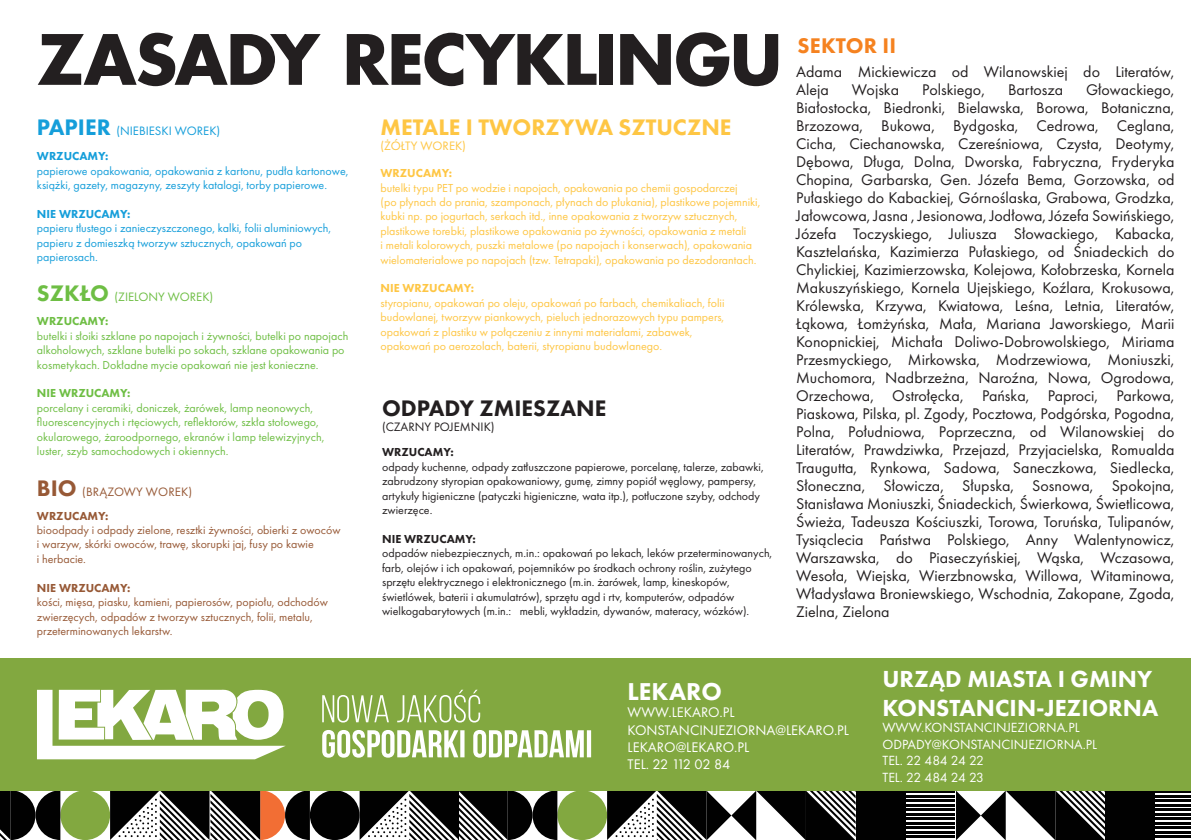
<style>
.page{position:relative;width:1191px;height:840px;background:#fff}
.page>*{position:absolute;margin:0;border:0;box-sizing:border-box;transform-origin:0 0}
.t1{font:700 67.2px "Futura";letter-spacing:-.015em;color:#231f20}
.t2{font:800 25.2px "Futura PT";color:#fff}
.t3{font:800 24px/28.8px "Futura PT";color:#fff}
.t4{font:800 23.2px "Futura PT";color:#fec644}
.t5{font:800 23.2px "Futura PT";color:#231f20}
.calMini_title{font:800 22px "Futura PT";letter-spacing:.01em;color:#f58220}
.calMini_day{font:16px/18px "Futura PT";color:#231f20}
.t6{font:14.4px/17.4px "Futura PT";color:#fff}
.t7{font:13.8px/16.6px "Futura PT";color:#fff}
.t8{font:12.6px "Futura PT";color:#159eda}
.t9{font:12.6px "Futura PT";color:#6ebe44}
.t10{font:12.6px "Futura PT";letter-spacing:.01em;color:#975936}
.t11{font:12.6px "Futura PT";color:#231f20}
.t12{font:12.6px "Futura PT";color:#fec644}
.t13{font:12px/14.4px "Futura PT";color:#fec644}
.t14{font:12px/14.4px "Futura PT";color:#231f20}
.t15{font:12px/14.4px "Futura PT";color:#6ebe44}
.t16{font:12px/14.4px "Futura PT";color:#975936}
.t17{font:12px/14.4px "Futura PT";color:#159eda}
.t18{font:800 12px "Futura PT";color:#975936}
.t19{font:800 12px "Futura PT";color:#231f20}
.t20{font:800 12px "Futura PT";color:#fec644}
.t21{font:800 12px "Futura PT";color:#6ebe44}
.t22{font:800 12px "Futura PT";color:#159eda}
.s1{font-weight:800;font-size:23.2px}
</style>
<div class="page">
<div style="left:855px;top:790px;width:50px;height:49px;background:#010101"></div>
<hr style="left:905px;top:835px;width:50px;height:2px;background:#010101">
<hr style="left:905px;top:830px;width:50px;height:2px;background:#010101">
<hr style="left:905px;top:826px;width:50px;height:2px;background:#010101">
<hr style="left:905px;top:821px;width:50px;height:2px;background:#010101">
<hr style="left:905px;top:817px;width:50px;height:2px;background:#010101">
<hr style="left:905px;top:812px;width:50px;height:2px;background:#010101">
<hr style="left:905px;top:808px;width:50px;height:2px;background:#010101">
<hr style="left:905px;top:803px;width:50px;height:2px;background:#010101">
<hr style="left:905px;top:799px;width:50px;height:2px;background:#010101">
<hr style="left:905px;top:794px;width:50px;height:2px;background:#010101">
<hr style="left:905px;top:790px;width:50px;height:2px;background:#010101">
<div style="left:1105px;top:790px;width:49px;height:49px;background:#010101"></div>
<hr style="left:1154px;top:835px;width:37px;height:2px;background:#010101">
<hr style="left:1154px;top:830px;width:37px;height:2px;background:#010101">
<hr style="left:1154px;top:826px;width:37px;height:2px;background:#010101">
<hr style="left:1154px;top:821px;width:37px;height:2px;background:#010101">
<hr style="left:1154px;top:817px;width:37px;height:2px;background:#010101">
<hr style="left:1154px;top:812px;width:37px;height:2px;background:#010101">
<hr style="left:1154px;top:808px;width:37px;height:2px;background:#010101">
<hr style="left:1154px;top:803px;width:37px;height:2px;background:#010101">
<hr style="left:1154px;top:799px;width:37px;height:2px;background:#010101">
<hr style="left:1154px;top:794px;width:37px;height:2px;background:#010101">
<hr style="left:1154px;top:790px;width:37px;height:2px;background:#010101">
<svg style="left:956px;top:790px;width:149px;height:49px"></svg>
<div style="left:0;top:657px;width:1191px;height:133px;background:#82a840"></div>
<svg style="left:0;top:689px;width:855px;height:150px"></svg>
<h1 class="t1" style="left:37px;top:15px;width:747px">ZASADY RECYKLINGU</h1>
<p class="calMini_title" style="left:797px;top:32px;width:100px">SEKTOR II</p>
<p class="calMini_day" style="left:796px;top:62px;width:380px">Adama Mickiewicza od Wilanowskiej do Literatów,<br>Aleja</p>
<p class="calMini_day" style="left:796px;top:80px;width:380px;text-align:justify;text-indent:290px">Głowackiego, Białostocka, Biedronki, Bielawska, Borowa, Botaniczna, Brzozowa, Bukowa, Bydgoska, Cedrowa, Ceglana, Cicha, Ciechanowska, Czereśniowa, Czysta, Deotymy, Dębowa, Długa, Dolna, Dworska, Fabryczna, Fryderyka Chopina, Garbarska, Gen. Józefa Bema, Gorzowska, od Pułaskiego do Kabackiej, Górnoślaska, Grabowa, Grodzka, Jałowcowa, Jasna , Jesionowa, Jodłowa, Józefa Sowińskiego, Józefa Toczyskiego, Juliusza Słowackiego, Kabacka, Kasztelańska, Kazimierza Pułaskiego, od Śniadeckich do Chylickiej, Kazimierzowska, Kolejowa, Kołobrzeska, Kornela Makuszyńskiego, Kornela Ujejskiego, Koźlara, Krokusowa, Królewska, Krzywa, Kwiatowa, Leśna, Letnia, Literatów, Łąkowa, Łomżyńska, Mała, Mariana Jaworskiego, Marii Konopnickiej, Michała Doliwo-Dobrowolskiego, Miriama Przesmyckiego, Mirkowska, Modrzewiowa, Moniuszki, Muchomora, Nadbrzeżna, Naroźna, Nowa, Ogrodowa, Orzechowa, Ostrołęcka, Pańska, Paproci, Parkowa, Piaskowa, Pilska, pl. Zgody, Pocztowa, Podgórska, Pogodna, Polna, Południowa, Poprzeczna, od Wilanowskiej do Literatów, Prawdziwka, Przejazd, Przyjacielska, Romualda Traugutta, Rynkowa, Sadowa, Saneczkowa, Siedlecka, Słoneczna, Słowicza, Słupska, Sosnowa, Spokojna, Stanisława Moniuszki, Śniadeckich, Świerkowa, Świetlicowa, Świeża, Tadeusza Kościuszki, Torowa, Toruńska, Tulipanów, Tysiąclecia Państwa Polskiego, Anny Walentynowicz, Warszawska, do Piaseczyńskiej, Wąska, Wczasowa, Wesoła, Wiejska, Wierzbnowska, Willowa, Witaminowa, Władysława Broniewskiego, Wschodnia, Zakopane, Zgoda, Zielna, Zielona</p>
<p class="calMini_day" style="left:852px;top:80px;width:49px">Wojska</p>
<p class="calMini_day" style="left:922px;top:80px;width:64px">Polskiego,</p>
<p class="calMini_day" style="left:1008px;top:80px;width:57px">Bartosza</p>
<h3 class="t4" style="left:380px;top:112px;width:353px">METALE I TWORZYWA SZTUCZNE</h3>
<p class="t12" style="left:380px;top:138px;width:87px">(ŻÓŁTY WOREK)</p>
<p class="t8" style="left:37px;top:123px;width:185px"><span class="s1">PAPIER</span> (NIEBIESKI WOREK)</p>
<p class="t22" style="left:37px;top:149px;width:73px">WRZUCAMY:</p>
<p class="t17" style="left:37px;top:163px;width:313px">papierowe opakowania, opakowania z kartonu, pudła kartonowe, książki, gazety, magazyny, zeszyty katalogi, torby papierowe.</p>
<p class="t22" style="left:37px;top:206px;width:95px">NIE WRZUCAMY:</p>
<p class="t17" style="left:37px;top:221px;width:296px">papieru tłustego i zanieczyszczonego, kalki, folii aluminiowych, papieru z domieszką tworzyw sztucznych, opakowań po papierosach.</p>
<p class="t20" style="left:380px;top:165px;width:73px">WRZUCAMY:</p>
<p class="t13" style="left:380px;top:180px;width:381px">butelki typu PET po wodzie i napojach, opakowania po chemii gospodarczej<br>(po płynach do prania, szamponach, płynach do płukania), plastikowe pojemniki, kubki np. po jogurtach, serkach itd., inne opakowania z tworzyw sztucznych, plastikowe torebki, plastikowe opakowania po żywności, opakowania z metali<br>i metali kolorowych, puszki metalowe (po napojach i konserwach), opakowania wielomateriałowe po napojach (tzw. Tetrapaki), opakowania po dezodorantach.</p>
<p class="t20" style="left:380px;top:281px;width:95px">NIE WRZUCAMY:</p>
<p class="t13" style="left:380px;top:295px;width:345px">styropianu, opakowań po oleju, opakowań po farbach, chemikaliach, folii budowlanej, tworzyw piankowych, pieluch jednorazowych typu pampers, opakowań z plastiku w połączeniu z innymi materiałami, zabawek, opakowań po aerozolach, baterii, styropianu budowlanego.</p>
<p class="t9" style="left:37px;top:289px;width:178px"><span class="s1">SZKŁO</span> (ZIELONY WOREK)</p>
<p class="t21" style="left:37px;top:313px;width:73px">WRZUCAMY:</p>
<p class="t15" style="left:37px;top:328px;width:313px">butelki i słoiki szklane po napojach i żywności, butelki po napojach alkoholowych, szklane butelki po sokach, szklane opakowania po kosmetykach. Dokładne mycie opakowań nie jest konieczne.</p>
<p class="t21" style="left:37px;top:385px;width:95px">NIE WRZUCAMY:</p>
<p class="t15" style="left:37px;top:400px;width:289px">porcelany i ceramiki, doniczek, żarówek, lamp neonowych, fluorescencyjnych i rtęciowych, reflektorów, szkła stołowego, okularowego, żaroodpornego, ekranów i lamp telewizyjnych, luster, szyb samochodowych i okiennych.</p>
<h3 class="t5" style="left:382px;top:393px;width:226px">ODPADY ZMIESZANE</h3>
<p class="t11" style="left:382px;top:419px;width:114px">(CZARNY POJEMNIK)</p>
<p class="t19" style="left:382px;top:444px;width:73px">WRZUCAMY:</p>
<p class="t14" style="left:382px;top:459px;width:383px">odpady kuchenne, odpady zatłuszczone papierowe, porcelanę, talerze, zabawki, zabrudzony styropian opakowaniowy, gumę, zimny popiół węglowy, pampersy, artykuły higieniczne (patyczki higieniczne, wata itp.), potłuczone szyby, odchody zwierzęce.</p>
<p class="t19" style="left:382px;top:531px;width:95px">NIE WRZUCAMY:</p>
<p class="t14" style="left:382px;top:545px;width:392px">odpadów niebezpiecznych, m.in.: opakowań po lekach, leków przeterminowanych, farb, olejów i ich opakowań, pojemników po środkach ochrony roślin, zużytego sprzętu elektrycznego i elektronicznego (m.in. żarówek, lamp, kineskopów, świetlówek, baterii i akumulatrów), sprzętu agd i rtv, komputerów, odpadów wielkogabarytowych (m.in.: mebli, wykładzin, dywanów, materacy, wózków).</p>
<p class="t10" style="left:37px;top:484px;width:157px"><span class="s1">BIO</span> (BRĄZOWY WOREK)</p>
<p class="t18" style="left:37px;top:508px;width:73px">WRZUCAMY:</p>
<p class="t16" style="left:37px;top:522px;width:305px">bioodpady i odpady zielone, resztki żywności, obierki z owoców i warzyw, skórki owoców, trawę, skorupki jaj, fusy po kawie<br>i herbacie.</p>
<p class="t18" style="left:37px;top:580px;width:95px">NIE WRZUCAMY:</p>
<p class="t16" style="left:37px;top:594px;width:292px">kości, mięsa, piasku, kamieni, papierosów, popiołu, odchodów zwierzęcych, odpadów z tworzyw sztucznych, folii, metalu, przeterminowanych lekarstw.</p>
<h2 class="t2" style="left:627px;top:675px;width:96px">LEKARO</h2>
<p class="t6" style="left:627px;top:703px;width:223px">WWW.LEKARO.PL<br>KONSTANCINJEZIORNA@LEKARO.PL<br>LEKARO@LEKARO.PL<br>TEL. 22 112 02 84</p>
<h3 class="t3" style="left:882px;top:663px;width:277px">URZĄD MIASTA I GMINY<br>KONSTANCIN-JEZIORNA</h3>
<p class="t7" style="left:882px;top:718px;width:216px">WWW.KONSTANCINJEZIORNA.PL<br>ODPADY@KONSTANCINJEZIORNA.PL<br>TEL. 22 484 24 22<br>TEL. 22 484 24 23</p>
</div>
